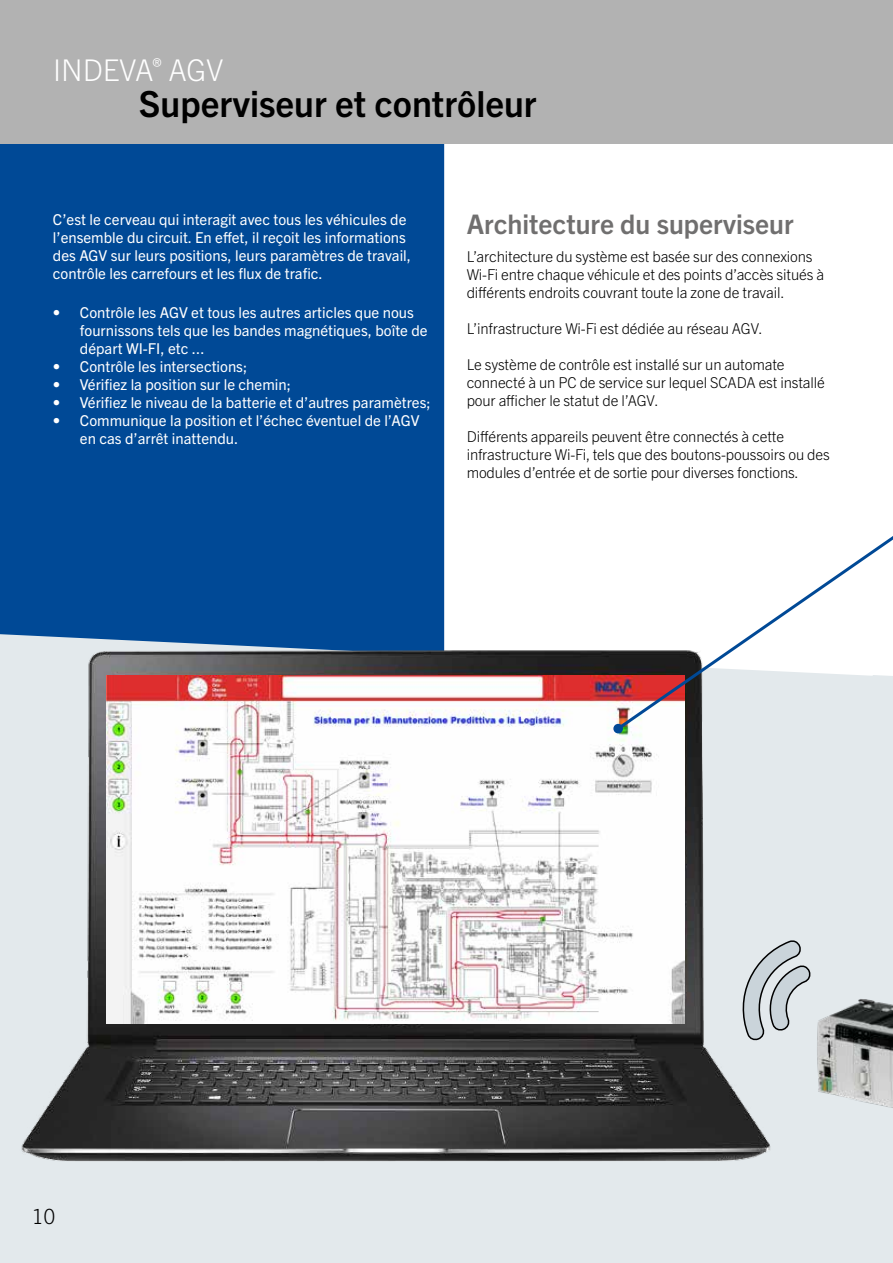
<style>
.page{position:relative;width:893px;height:1263px;background:#fff}
.page>*{position:absolute;margin:0;border:0;box-sizing:border-box;transform-origin:0 0}
.t1{font:700 36px "Trade Gothic Next LT Pro";color:#000}
.t2{font:300 30px "Trade Gothic Next LT Pro";color:#fff}
.t3{font:700 27px "Trade Gothic Next LT Pro";color:#706f6f}
.t4{font:300 21px "Trade Gothic Next LT Pro";color:#000}
.t5{font:15px/18px "Trade Gothic Next LT Pro";color:#fff}
.t6{font:300 15px/18px "Trade Gothic Next LT Pro";letter-spacing:-.01em;color:#000}
</style>
<div class="page">
<div style="left:0;top:144px;width:444px;height:421px;background:#004996"></div>
<hr style="left:892px;top:0;width:1px;height:144px;background:#b2b2b2">
<div style="left:0;top:0;width:891px;height:144px;background:#b2b2b2"></div>
<img style="left:0;top:565px;width:893px;height:698px">
<img style="left:803px;top:987px;width:90px;height:149px">
<svg style="left:741px;top:939px;width:70px;height:104px;background:#c6cdd1"></svg>
<img style="left:106px;top:675px;width:578px;height:348px">
<div style="left:613px;top:724px;width:10px;height:9px;border:2px solid #004996;border-radius:50%"></div>
<svg style="left:614px;top:536px;width:279px;height:197px"></svg>
<h2 class="t2" style="left:53px;top:49px;width:171px">INDEVA<sup>®</sup> AGV</h2>
<h1 class="t1" style="left:139px;top:78px;width:399px">Superviseur et contrôleur</h1>
<p class="t5" style="left:53px;top:210px;width:360px">C’est le cerveau qui interagit avec tous les véhicules de l’ensemble du circuit. En effet, il reçoit les informations des AGV sur leurs positions, leurs paramètres de travail, contrôle les carrefours et les flux de trafic.</p>
<p class="t5" style="left:80px;top:303px;width:349px;text-indent:-27px">• Contrôle les AGV et tous les autres articles que nous fournissons tels que les bandes magnétiques, boîte de départ WI-FI, etc ...</p>
<p class="t5" style="left:53px;top:357px;width:196px">• Contrôle les intersections;</p>
<p class="t5" style="left:53px;top:375px;width:239px">• Vérifiez la position sur le chemin;</p>
<p class="t5" style="left:53px;top:393px;width:379px">• Vérifiez le niveau de la batterie et d’autres paramètres;</p>
<p class="t5" style="left:80px;top:411px;width:341px;text-indent:-27px">• Communique la position et l’échec éventuel de l’AGV en cas d’arrêt inattendu.</p>
<h3 class="t3" style="left:467px;top:206px;width:328px">Architecture du superviseur</h3>
<p class="t6" style="left:467px;top:247px;width:359px">L’architecture du système est basée sur des connexions<br>Wi-Fi entre chaque véhicule et des points d’accès situés à différents endroits couvrant toute la zone de travail.</p>
<p class="t6" style="left:467px;top:319px;width:298px">L’infrastructure Wi-Fi est dédiée au réseau AGV.</p>
<p class="t6" style="left:467px;top:355px;width:360px">Le système de contrôle est installé sur un automate connecté à un PC de service sur lequel SCADA est installé pour afficher le statut de l’AGV.</p>
<p class="t6" style="left:467px;top:427px;width:365px">Différents appareils peuvent être connectés à cette infrastructure Wi-Fi, tels que des boutons-poussoirs ou des modules d’entrée et de sortie pour diverses fonctions.</p>
<h3 class="t4" style="left:32px;top:1202px;width:25px">10</h3>
</div>
